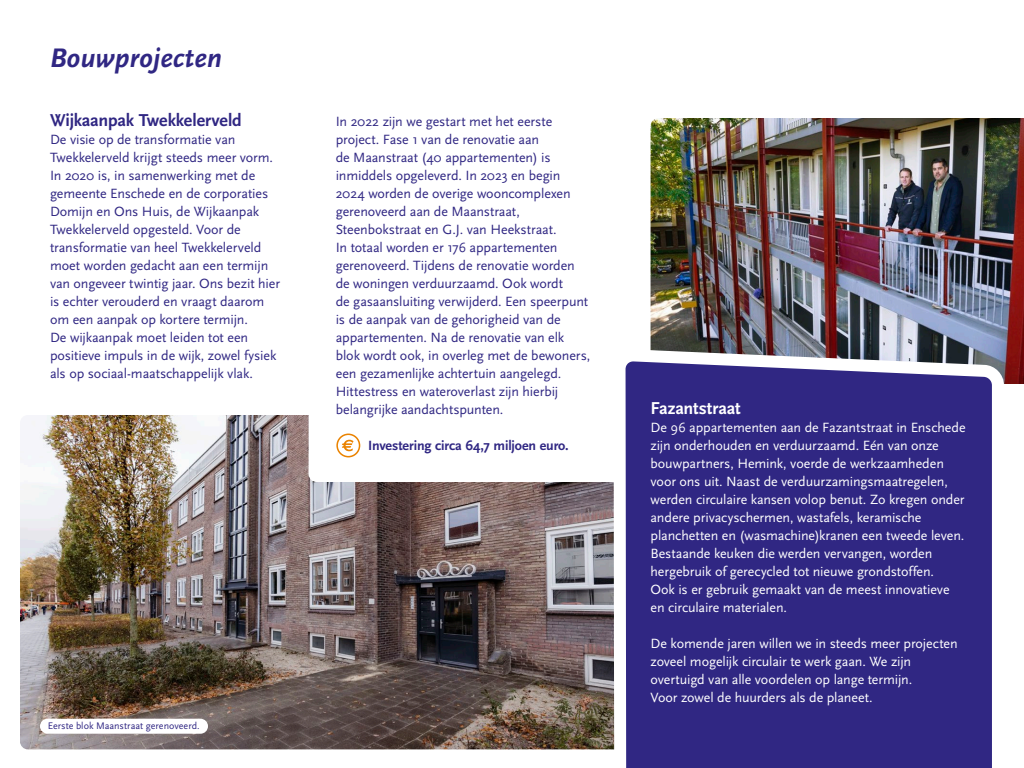
<style>
.page{position:relative;width:1024px;height:768px;background:#fff}
.page>*{position:absolute;margin:0;border:0;box-sizing:border-box;transform-origin:0 0}
.t1{font:italic 700 28px "Scala Sans Pro";color:#302783}
.t2{font:700 18px "Scala Sans Pro";letter-spacing:-.01em;color:#302783}
.t3{font:700 18px "Scala Sans Pro";letter-spacing:-.01em;color:#fff}
.t4{font:14px/18px "Scala Sans Pro";letter-spacing:-.01em;color:#302783}
.t5{font:14px/18px "Scala Sans Pro";letter-spacing:-.01em;color:#fff}
.t6{font:700 14px "Scala Sans Pro";letter-spacing:-.01em;color:#302783}
.t7{font:10px "Scala Sans Pro";color:#302783}
</style>
<div class="page">
<img style="left:1010px;top:118px;width:14px;height:266px">
<img style="left:20px;top:415px;width:585px;height:334px">
<div style="left:309px;top:374px;width:317px;height:108px;background:#fff;border-radius:8px"></div>
<div style="left:336px;top:434px;width:24px;height:23px;border:2px solid #ea8300;border-radius:50%"></div>
<svg style="left:342px;top:440px;width:12px;height:11px"></svg>
<img style="left:605px;top:118px;width:405px;height:650px">
<div style="left:40px;top:719px;width:168px;height:15px;background:#fff;border-radius:8px"></div>
<h1 class="t1" style="left:50px;top:41px;width:173px">Bouwprojecten</h1>
<p class="t2" style="left:50px;top:110px;width:193px">Wijkaanpak Twekkelerveld</p>
<p class="t4" style="left:50px;top:130px;width:232px">De visie op de transformatie van Twekkelerveld krijgt steeds meer vorm.<br>In 2020 is, in samenwerking met de gemeente Enschede en de corporaties Domijn en Ons Huis, de Wijkaanpak Twekkelerveld opgesteld. Voor de transformatie van heel Twekkelerveld moet worden gedacht aan een termijn van ongeveer twintig jaar. Ons bezit hier is echter verouderd en vraagt daarom om een aanpak op kortere termijn.<br>De wijkaanpak moet leiden tot een positieve impuls in de wijk, zowel fysiek als op sociaal-maatschappelijk vlak.</p>
<p class="t4" style="left:336px;top:113px;width:256px">In 2022 zijn we gestart met het eerste project. Fase 1 van de renovatie aan<br>de Maanstraat (40 appartementen) is inmiddels opgeleverd. In 2023 en begin 2024 worden de overige wooncomplexen gerenoveerd aan de Maanstraat, Steenbokstraat en G.J. van Heekstraat.<br>In totaal worden er 176 appartementen gerenoveerd. Tijdens de renovatie worden de woningen verduurzaamd. Ook wordt<br>de gasaansluiting verwijderd. Een speerpunt is de aanpak van de gehorigheid van de appartementen. Na de renovatie van elk blok wordt ook, in overleg met de bewoners, een gezamenlijke achtertuin aangelegd.<br>Hittestress en wateroverlast zijn hierbij belangrijke aandachtspunten.</p>
<p class="t6" style="left:368px;top:437px;width:202px">Investering circa 64,7 miljoen euro.</p>
<p class="t7" style="left:48px;top:720px;width:153px">Eerste blok Maanstraat gerenoveerd.</p>
<p class="t3" style="left:651px;top:398px;width:92px">Fazantstraat</p>
<p class="t5" style="left:651px;top:418px;width:317px">De 96 appartementen aan de Fazantstraat in Enschede zijn onderhouden en verduurzaamd. Eén van onze bouwpartners, Hemink, voerde de werkzaamheden voor ons uit. Naast de verduurzamingsmaatregelen, werden circulaire kansen volop benut. Zo kregen onder andere privacyschermen, wastafels, keramische planchetten en (wasmachine)kranen een tweede leven.<br>Bestaande keuken die werden vervangen, worden hergebruik of gerecycled tot nieuwe grondstoffen.<br>Ook is er gebruik gemaakt van de meest innovatieve en circulaire materialen.</p>
<p class="t5" style="left:651px;top:635px;width:309px">De komende jaren willen we in steeds meer projecten zoveel mogelijk circulair te werk gaan. We zijn overtuigd van alle voordelen op lange termijn.<br>Voor zowel de huurders als de planeet.</p>
</div>
